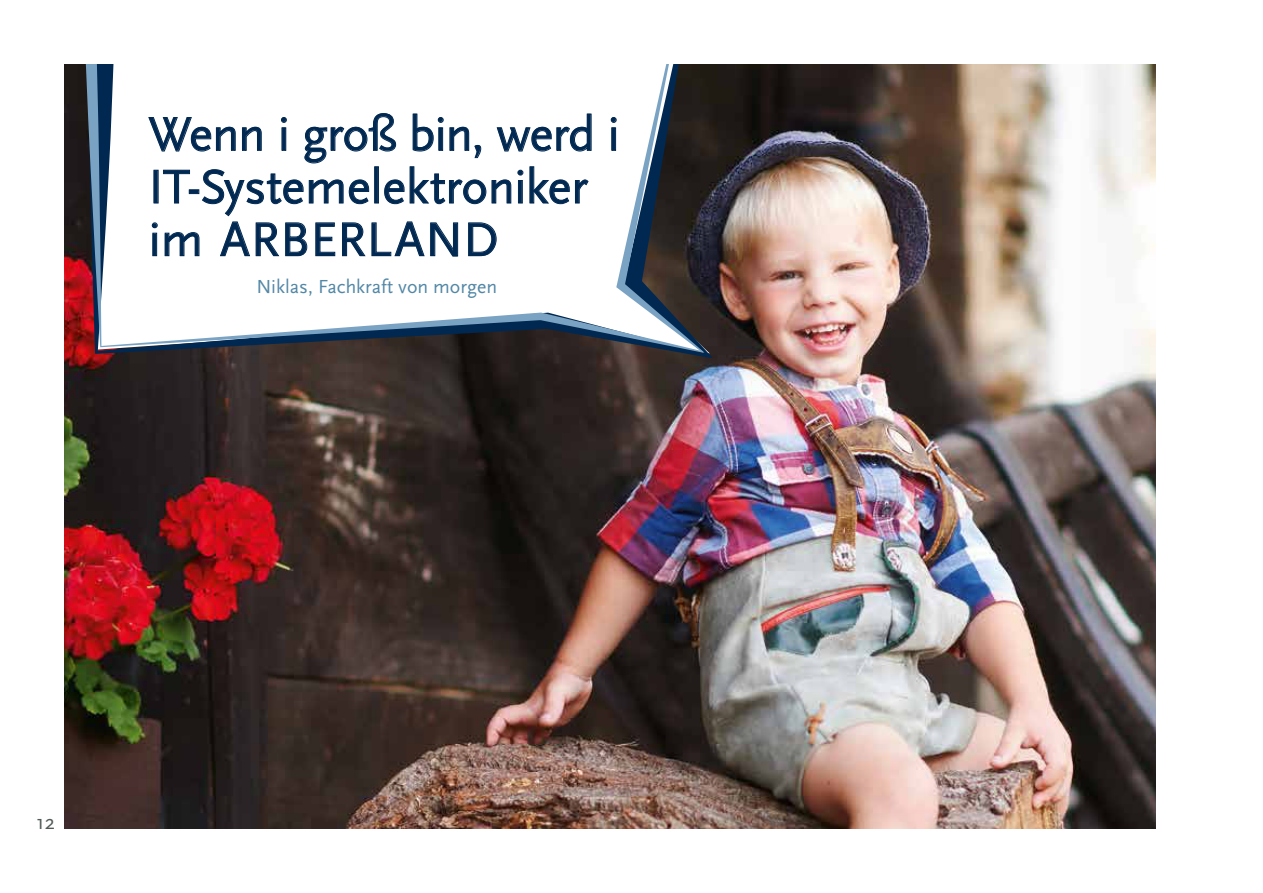
<style>
.page{position:relative;width:1263px;height:893px;background:#fff}
.page>*{position:absolute;margin:0;border:0;box-sizing:border-box;transform-origin:0 0}
.t1{font:49.8px/52.7px "Scala Sans OT";letter-spacing:-.005em;color:#002851}
.t2{font:21px "Scala Sans OT";color:#525a59}
.t3{font:19.8px "Scala Sans OT";color:#5287a6}
</style>
<div class="page">
<img style="left:64px;top:64px;width:1092px;height:765px">
<svg style="left:88px;top:64px;width:624px;height:294px;background:#302626"></svg>
<svg style="left:83px;top:64px;width:621px;height:289px"></svg>
<svg style="left:149px;top:117px;width:87px;height:34px"></svg>
<svg style="left:242px;top:127px;width:20px;height:24px"></svg>
<svg style="left:281px;top:117px;width:6px;height:34px"></svg>
<svg style="left:305px;top:113px;width:91px;height:50px"></svg>
<svg style="left:413px;top:114px;width:30px;height:37px"></svg>
<svg style="left:450px;top:127px;width:19px;height:24px"></svg>
<svg style="left:475px;top:145px;width:6px;height:13px"></svg>
<svg style="left:497px;top:127px;width:54px;height:24px"></svg>
<svg style="left:557px;top:114px;width:34px;height:37px"></svg>
<svg style="left:611px;top:117px;width:5px;height:34px"></svg>
<svg style="left:163px;top:170px;width:27px;height:33px"></svg>
<div style="left:189px;top:190px;width:10px;height:4px;border:1px solid #002851"></div>
<svg style="left:202px;top:169px;width:101px;height:47px"></svg>
<svg style="left:309px;top:180px;width:34px;height:23px"></svg>
<svg style="left:349px;top:180px;width:20px;height:24px"></svg>
<div style="left:375px;top:167px;width:4px;height:36px;border:1px solid #002851"></div>
<svg style="left:384px;top:180px;width:20px;height:24px"></svg>
<svg style="left:410px;top:166px;width:76px;height:38px"></svg>
<svg style="left:492px;top:180px;width:19px;height:23px"></svg>
<svg style="left:518px;top:170px;width:5px;height:33px"></svg>
<svg style="left:530px;top:166px;width:58px;height:38px"></svg>
<svg style="left:152px;top:223px;width:6px;height:33px"></svg>
<svg style="left:165px;top:232px;width:34px;height:24px"></svg>
<svg style="left:220px;top:222px;width:30px;height:34px"></svg>
<svg style="left:256px;top:223px;width:23px;height:33px"></svg>
<svg style="left:285px;top:223px;width:22px;height:33px"></svg>
<svg style="left:316px;top:223px;width:19px;height:33px"></svg>
<svg style="left:342px;top:223px;width:23px;height:33px"></svg>
<svg style="left:372px;top:222px;width:52px;height:34px"></svg>
<svg style="left:430px;top:223px;width:28px;height:33px"></svg>
<svg style="left:468px;top:223px;width:28px;height:33px"></svg>
<p class="t1" style="left:149px;top:110px;width:473px">Wenn i groß bin, werd i<br>IT-Systemelektroniker im ARBERLAND</p>
<p class="t3" style="left:256px;top:277px;width:242px">Niklas, Fachkraft von morgen</p>
<p class="t2" style="left:36px;top:812px;width:20px">12</p>
</div>
